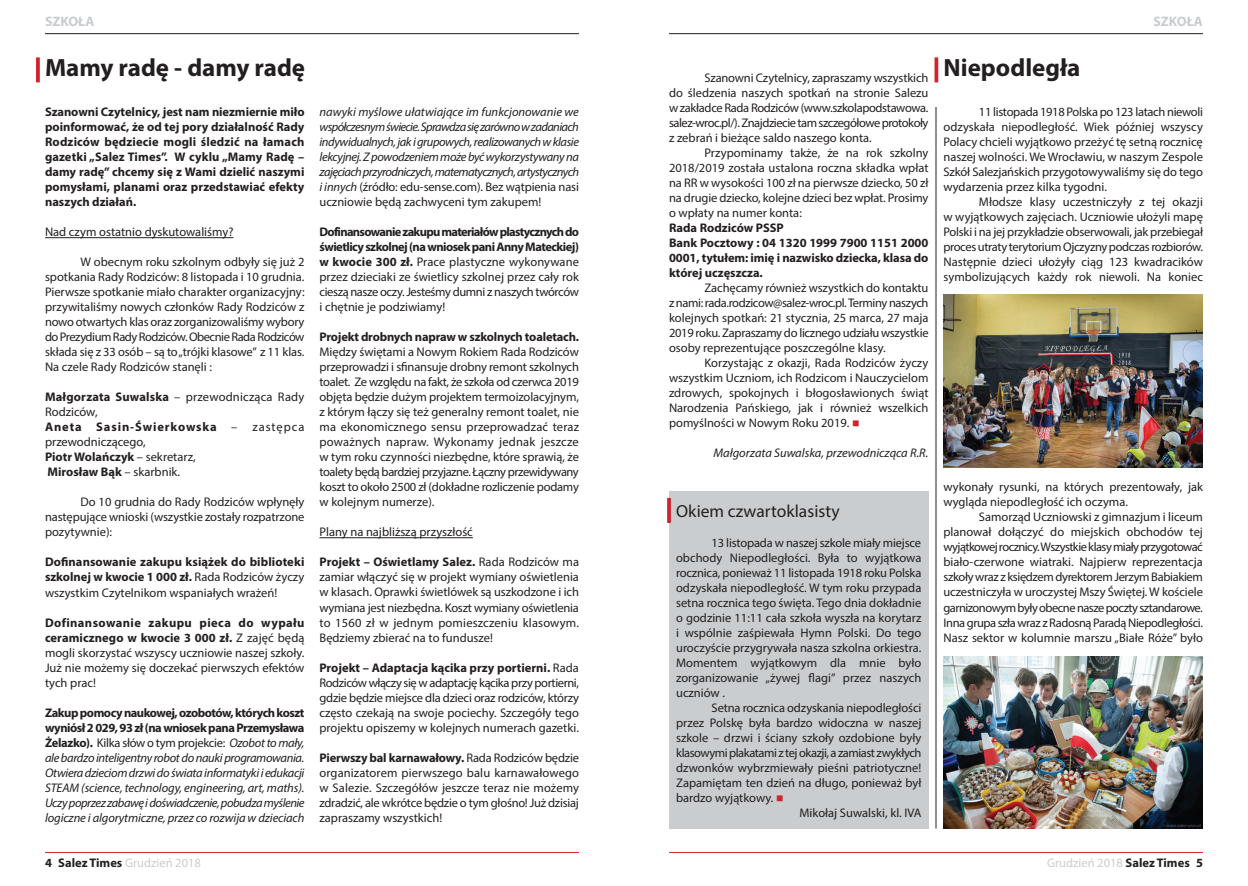
<style>
.page{position:relative;width:1248px;height:886px;background:#fff}
.page>*{position:absolute;margin:0;border:0;box-sizing:border-box;transform-origin:0 0}
.t1{font:700 25px "Myriad Pro";color:#231f20}
.t2{font:17.5px "Myriad Pro";color:#231f20}
.t3{font:700 13.75px "Myriad Pro";color:#c9cdd0}
.t4{font:12.5px/15px "Myriad Pro";color:#231f20;text-align:justify}
.t5{font:italic 12.5px/15px "Myriad Pro";letter-spacing:-.01em;color:#231f20;text-align:justify}
.t6{font:700 12.5px/15px "Myriad Pro";color:#231f20;text-align:justify}
.t7{font:12.5px "Myriad Pro";color:#c9cdd0}
.t8{font:12.5px "Myriad Pro";letter-spacing:-.04em;color:#231f20}
.s1{color:#d1232a}
.s2{font-style:normal}
.s3{font-weight:700}
.s4{font-weight:400}
.s5{font-weight:700;font-style:normal}
.s6{font-weight:700;color:#231f20}
</style>
<div class="page">
<hr style="left:45px;top:852px;width:534px;height:1px;background:#d1232a">
<hr style="left:669px;top:852px;width:533px;height:1px;background:#d1232a">
<svg style="left:36px;top:57px;width:4px;height:25px"></svg>
<svg style="left:934px;top:57px;width:4px;height:25px"></svg>
<hr style="left:669px;top:33px;width:533px;height:1px;background:#231f20">
<hr style="left:45px;top:33px;width:534px;height:1px;background:#231f20">
<img style="left:943px;top:295px;width:259px;height:173px">
<img style="left:943px;top:656px;width:259px;height:172px">
<hr style="left:45px;top:237px;width:188px;height:1px;background:#231f20">
<hr style="left:319px;top:537px;width:154px;height:1px;background:#231f20">
<div style="left:669px;top:491px;width:259px;height:337px;background:#c9cdd0"></div>
<hr style="left:667px;top:498px;width:3px;height:25px;background:#d1232a">
<hr style="left:935px;top:107px;width:1px;height:721px;background:#231f20">
<p class="t3" style="left:45px;top:13px;width:51px">SZKOŁA</p>
<p class="t3" style="left:1153px;top:13px;width:51px">SZKOŁA</p>
<h1 class="t1" style="left:45px;top:51px;width:262px">Mamy radę - damy radę</h1>
<h1 class="t1" style="left:943px;top:51px;width:138px">Niepodległa</h1>
<p class="t4" style="left:669px;top:70px;width:261px;text-indent:35px">Szanowni Czytelnicy, zapraszamy wszystkich do śledzenia naszych spotkań na stronie Salezu w zakładce Rada Rodziców (www.szkolapodstawowa. salez-wroc.pl/). Znajdziecie tam szczegółowe protokoły z zebrań i bieżące saldo naszego konta.</p>
<p class="t4" style="left:669px;top:145px;width:261px;text-indent:35px">Przypominamy także, że na rok szkolny 2018/2019 została ustalona roczna składka wpłat na RR w wysokości 100 zł na pierwsze dziecko, 50 zł na drugie dziecko, kolejne dzieci bez wpłat. Prosimy o wpłaty na numer konta:</p>
<p class="t6" style="left:669px;top:220px;width:261px;text-align:left">Rada Rodziców PSSP<br>Bank Pocztowy : 04 1320 1999 7900 1151 2000<br>0001, tytułem: imię i nazwisko dziecka, klasa do której uczęszcza.</p>
<p class="t4" style="left:669px;top:280px;width:261px;text-indent:35px">Zachęcamy również wszystkich do kontaktu z nami: rada.rodzicow@salez-wroc.pl. Terminy naszych kolejnych spotkań: 21 stycznia, 25 marca, 27 maja 2019 roku. Zapraszamy do licznego udziału wszystkie osoby reprezentujące poszczególne klasy.</p>
<p class="t4" style="left:669px;top:355px;width:261px;text-indent:35px">Korzystając z okazji, Rada Rodziców życzy wszystkim Uczniom, ich Rodzicom i Nauczycielom zdrowych, spokojnych i błogosławionych świąt Narodzenia Pańskiego, jak i również wszelkich pomyślności w Nowym Roku 2019. <span class="s1">■</span></p>
<p class="t5" style="left:713px;top:445px;width:216px">Małgorzata Suwalska, przewodnicząca R.R.</p>
<p class="t5" style="left:319px;top:104px;width:261px">nawyki myślowe ułatwiające im funkcjonowanie we współczesnym świecie. Sprawdza się zarówno w zadaniach indywidualnych, jak i grupowych, realizowanych w klasie lekcyjnej. Z powodzeniem może być wykorzystywany na zajęciach przyrodniczych, matematycznych, artystycznych i innych <span class="s2">(źródło: edu-sense.com). Bez wątpienia nasi uczniowie będą zachwyceni tym zakupem!</span></p>
<p class="t4" style="left:319px;top:224px;width:261px"><span class="s3">Dofinansowanie zakupu materiałów plastycznych do świetlicy szkolnej (na wniosek pani Anny Mateckiej) w kwocie 300 zł.</span> Prace plastyczne wykonywane przez dzieciaki ze świetlicy szkolnej przez cały rok cieszą nasze oczy. Jesteśmy dumni z naszych twórców i chętnie je podziwiamy!</p>
<p class="t6" style="left:319px;top:329px;width:261px">Projekt drobnych napraw w szkolnych toaletach.</p>
<p class="t4" style="left:319px;top:344px;width:261px">Między świętami a Nowym Rokiem Rada Rodziców przeprowadzi i sfinansuje drobny remont szkolnych toalet. Ze względu na fakt, że szkoła od czerwca 2019 objęta będzie dużym projektem termoizolacyjnym, z którym łączy się też generalny remont toalet, nie ma ekonomicznego sensu przeprowadzać teraz poważnych napraw. Wykonamy jednak jeszcze w tym roku czynności niezbędne, które sprawią, że toalety będą bardziej przyjazne. Łączny przewidywany koszt to około 2500 zł (dokładne rozliczenie podamy w kolejnym numerze).</p>
<p class="t4" style="left:319px;top:524px;width:155px">Plany na najbliższą przyszłość</p>
<p class="t4" style="left:319px;top:554px;width:261px"><span class="s3">Projekt – Oświetlamy Salez.</span> Rada Rodziców ma zamiar włączyć się w projekt wymiany oświetlenia w klasach. Oprawki świetlówek są uszkodzone i ich wymiana jest niezbędna. Koszt wymiany oświetlenia to 1560 zł w jednym pomieszczeniu klasowym.<br>Będziemy zbierać na to fundusze!</p>
<p class="t4" style="left:319px;top:659px;width:261px"><span class="s3">Projekt – Adaptacja kącika przy portierni.</span> Rada Rodziców włączy się w adaptację kącika przy portierni, gdzie będzie miejsce dla dzieci oraz rodziców, którzy często czekają na swoje pociechy. Szczegóły tego projektu opiszemy w kolejnych numerach gazetki.</p>
<p class="t4" style="left:319px;top:749px;width:261px"><span class="s3">Pierwszy bal karnawałowy.</span> Rada Rodziców będzie organizatorem pierwszego balu karnawałowego w Salezie. Szczegółów jeszcze teraz nie możemy zdradzić, ale wkrótce będzie o tym głośno! Już dzisiaj zapraszamy wszystkich!</p>
<p class="t4" style="left:943px;top:104px;width:261px;text-indent:35px">11 listopada 1918 Polska po 123 latach niewoli odzyskała niepodległość. Wiek później wszyscy Polacy chcieli wyjątkowo przeżyć tę setną rocznicę naszej wolności. We Wrocławiu, w naszym Zespole Szkół Salezjańskich przygotowywaliśmy się do tego wydarzenia przez kilka tygodni.</p>
<p class="t4" style="left:943px;top:194px;width:261px;text-indent:35px">Młodsze klasy uczestniczyły z tej okazji w wyjątkowych zajęciach. Uczniowie ułożyli mapę Polski i na jej przykładzie obserwowali, jak przebiegał proces utraty terytorium Ojczyzny podczas rozbiorów.<br>Następnie dzieci ułożyły ciąg 123 kwadracików symbolizujących każdy rok niewoli. Na koniec</p>
<p class="t6" style="left:45px;top:104px;width:261px">Szanowni Czytelnicy, jest nam niezmiernie miło poinformować, że od tej pory działalność Rady Rodziców będziecie mogli śledzić na łamach gazetki „Salez Times”. W cyklu „Mamy Radę – damy radę” chcemy się z Wami dzielić naszymi pomysłami, planami oraz przedstawiać efekty naszych działań.</p>
<p class="t4" style="left:45px;top:224px;width:190px">Nad czym ostatnio dyskutowaliśmy?</p>
<p class="t4" style="left:45px;top:254px;width:261px;text-indent:35px">W obecnym roku szkolnym odbyły się już 2 spotkania Rady Rodziców: 8 listopada i 10 grudnia.<br>Pierwsze spotkanie miało charakter organizacyjny: przywitaliśmy nowych członków Rady Rodziców z nowo otwartych klas oraz zorganizowaliśmy wybory do Prezydium Rady Rodziców. Obecnie Rada Rodziców składa się z 33 osób – są to „trójki klasowe” z 11 klas.<br>Na czele Rady Rodziców stanęli :</p>
<p class="t4" style="left:45px;top:389px;width:261px;text-align:left"><span class="s3">Małgorzata Suwalska</span> – przewodnicząca Rady<br>Rodziców,<br><span class="s3">Aneta Sasin-Świerkowska</span> – zastępca przewodniczącego,<br><span class="s3">Piotr Wolańczyk</span> – sekretarz,<br><span class="s3">Mirosław Bąk</span> – skarbnik.</p>
<p class="t4" style="left:45px;top:494px;width:261px;text-indent:35px">Do 10 grudnia do Rady Rodziców wpłynęły następujące wnioski (wszystkie zostały rozpatrzone pozytywnie):</p>
<p class="t6" style="left:45px;top:554px;width:261px">Dofinansowanie zakupu książek do biblioteki szkolnej w kwocie 1 000 zł. <span class="s4">Rada Rodziców życzy wszystkim Czytelnikom wspaniałych wrażeń!</span></p>
<p class="t4" style="left:45px;top:614px;width:261px"><span class="s3">Dofinansowanie zakupu pieca do wypału ceramicznego w kwocie 3 000 zł.</span> Z zajęć będą mogli skorzystać wszyscy uczniowie naszej szkoły.<br>Już nie możemy się doczekać pierwszych efektów tych prac!</p>
<p class="t5" style="left:45px;top:704px;width:261px"><span class="s5">Zakup pomocy naukowej, ozobotów, których koszt wyniósł 2 029, 93 zł (na wniosek pana Przemysława Żelazko).</span> <span class="s2">Kilka słów o tym projekcie:</span> Ozobot to mały, ale bardzo inteligentny robot do nauki programowania.<br>Otwiera dzieciom drzwi do świata informatyki i edukacji STEAM (science, technology, engineering, art, maths).<br>Uczy poprzez zabawę i doświadczenie, pobudza myślenie logiczne i algorytmiczne, przez co rozwija w dzieciach</p>
<p class="t4" style="left:943px;top:479px;width:261px">wykonały rysunki, na których prezentowały, jak wygląda niepodległość ich oczyma.</p>
<p class="t4" style="left:943px;top:509px;width:261px;text-indent:35px">Samorząd Uczniowski z gimnazjum i liceum planował dołączyć do miejskich obchodów tej wyjątkowej rocznicy. Wszystkie klasy miały przygotować biało-czerwone wiatraki. Najpierw reprezentacja szkoły wraz z księdzem dyrektorem Jerzym Babiakiem uczestniczyła w uroczystej Mszy Świętej. W kościele garnizonowym były obecne nasze poczty sztandarowe.<br>Inna grupa szła wraz z Radosną Paradą Niepodległości.<br>Nasz sektor w kolumnie marszu „Białe Róże” było</p>
<h2 class="t2" style="left:676px;top:500px;width:165px">Okiem czwartoklasisty</h2>
<p class="t4" style="left:676px;top:535px;width:247px;text-indent:35px">13 listopada w naszej szkole miały miejsce obchody Niepodległości. Była to wyjątkowa rocznica, ponieważ 11 listopada 1918 roku Polska odzyskała niepodległość. W tym roku przypada setna rocznica tego święta. Tego dnia dokładnie o godzinie 11:11 cała szkoła wyszła na korytarz i wspólnie zaśpiewała Hymn Polski. Do tego uroczyście przygrywała nasza szkolna orkiestra.<br>Momentem wyjątkowym dla mnie było zorganizowanie „żywej flagi” przez naszych uczniów .</p>
<p class="t4" style="left:711px;top:700px;width:211px">Setna rocznica odzyskania niepodległości</p>
<p class="t4" style="left:676px;top:715px;width:247px">przez Polskę była bardzo widoczna w naszej</p>
<p class="t4" style="left:676px;top:730px;width:247px">szkole – drzwi i ściany szkoły ozdobione były</p>
<p class="t8" style="left:676px;top:745px;width:247px">klasowymi plakatami z tej okazji, a zamiast zwykłych</p>
<p class="t4" style="left:676px;top:760px;width:247px">dzwonków wybrzmiewały pieśni patriotyczne!</p>
<p class="t4" style="left:676px;top:775px;width:247px">Zapamiętam ten dzień na długo, ponieważ był</p>
<p class="t4" style="left:676px;top:790px;width:109px">bardzo wyjątkowy. <span class="s1">■</span></p>
<p class="t4" style="left:799px;top:805px;width:123px">Mikołaj Suwalski, kl. IVA</p>
<p class="t7" style="left:45px;top:855px;width:157px"><span class="s6">4 Salez Times</span> Grudzień 2018</p>
<p class="t7" style="left:1046px;top:855px;width:157px">Grudzień 2018 <span class="s6">Salez Times 5</span></p>
</div>
